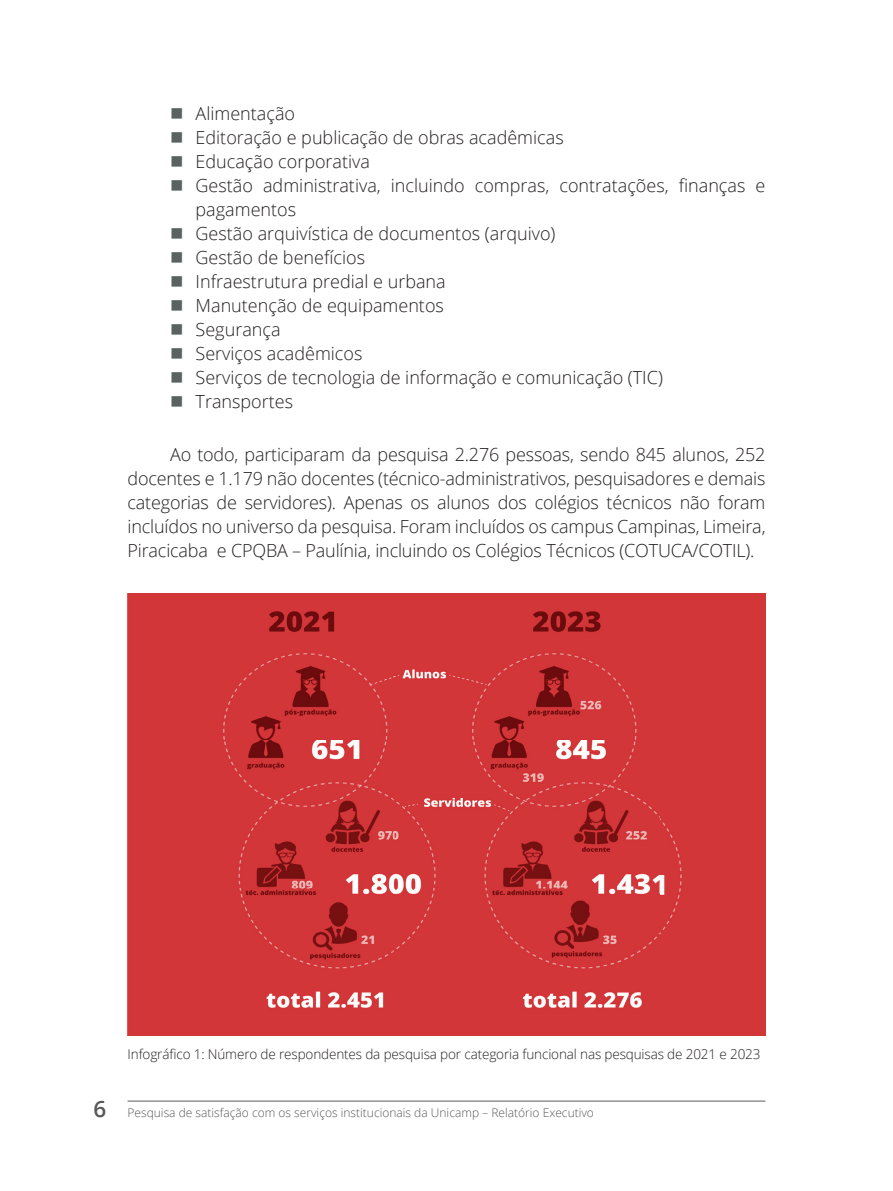
<style>
.page{position:relative;width:893px;height:1191px;background:#fff}
.page>*{position:absolute;margin:0;border:0;box-sizing:border-box;transform-origin:0 0}
.t1{font:300 18px/24px "Open Sans";color:#231f20}
.t2{font:300 13.5px "Open Sans";letter-spacing:-.01em;color:#231f20}
.t3{font:300 12px "Open Sans";color:#57585a}
.s1{color:#5b6061}
.s2{font-weight:600;font-size:22.5px}
</style>
<div class="page">
<hr style="left:128px;top:1100px;width:637px;height:1px;background:#6c6d70">
<img style="left:128px;top:594px;width:637px;height:442px">
<p class="t1" style="left:170px;top:101px;width:127px"><span class="s1">■</span> Alimentação</p>
<p class="t1" style="left:170px;top:125px;width:395px"><span class="s1">■</span> Editoração e publicação de obras acadêmicas</p>
<p class="t1" style="left:170px;top:149px;width:201px"><span class="s1">■</span> Educação corporativa</p>
<p class="t1" style="left:196px;top:173px;width:571px;text-indent:-26px"><span class="s1">■</span> Gestão administrativa, incluindo compras, contratações, finanças e pagamentos</p>
<p class="t1" style="left:170px;top:221px;width:387px"><span class="s1">■</span> Gestão arquivística de documentos (arquivo)</p>
<p class="t1" style="left:170px;top:245px;width:196px"><span class="s1">■</span> Gestão de benefícios</p>
<p class="t1" style="left:170px;top:269px;width:277px"><span class="s1">■</span> Infraestrutura predial e urbana</p>
<p class="t1" style="left:170px;top:293px;width:275px"><span class="s1">■</span> Manutenção de equipamentos</p>
<p class="t1" style="left:170px;top:317px;width:112px"><span class="s1">■</span> Segurança</p>
<p class="t1" style="left:170px;top:341px;width:194px"><span class="s1">■</span> Serviços acadêmicos</p>
<p class="t1" style="left:170px;top:365px;width:494px"><span class="s1">■</span> Serviços de tecnologia de informação e comunicação (TIC)</p>
<p class="t1" style="left:170px;top:389px;width:125px"><span class="s1">■</span> Transportes</p>
<p class="t1" style="left:128px;top:442px;width:639px;text-align:justify;text-indent:43px">Ao todo, participaram da pesquisa 2.276 pessoas, sendo 845 alunos, 252 docentes e 1.179 não docentes (técnico-administrativos, pesquisadores e demais categorias de servidores). Apenas os alunos dos colégios técnicos não foram incluídos no universo da pesquisa. Foram incluídos os campus Campinas, Limeira, Piracicaba e CPQBA – Paulínia, incluindo os Colégios Técnicos (COTUCA/COTIL).</p>
<p class="t2" style="left:128px;top:1044px;width:634px">Infográfico 1: Número de respondentes da pesquisa por categoria funcional nas pesquisas de 2021 e 2023</p>
<p class="t3" style="left:93px;top:1104px;width:502px"><span class="s2">6</span> Pesquisa de satisfação com os serviços institucionais da Unicamp – Relatório Executivo</p>
</div>
